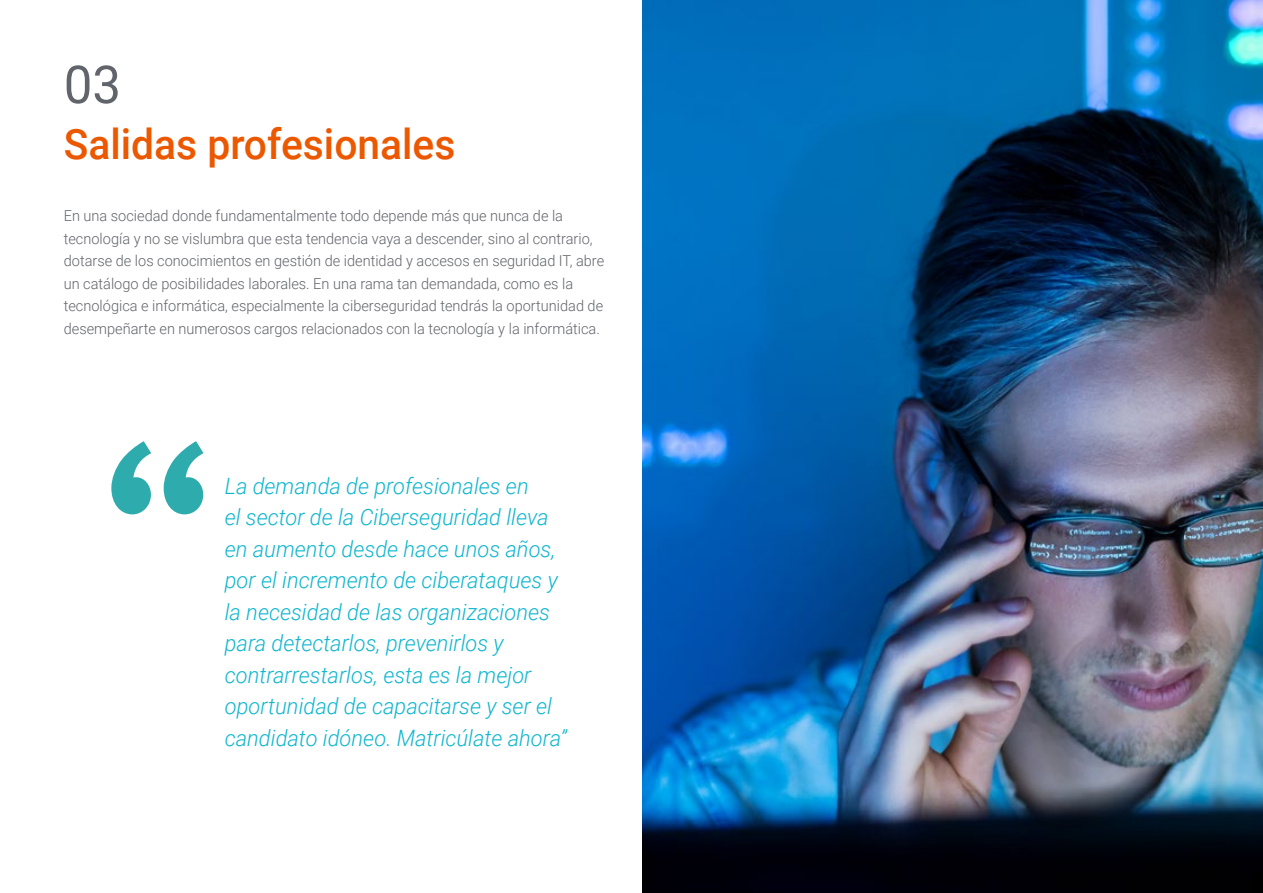
<style>
.page{position:relative;width:1263px;height:893px;background:#fff}
.page>*{position:absolute;margin:0;border:0;box-sizing:border-box;transform-origin:0 0}
.t1{font:52.5px "Roboto";color:#61646a}
.t2{font:500 42px "Roboto";color:#ec5800}
.t3{font:italic 300 22.5px/31.5px "Roboto";color:#0fb6cf}
.t4{font:300 15px/22.5px "Roboto";color:#61646a}
</style>
<div class="page">
<img style="left:642px;top:0;width:621px;height:893px">
<svg style="left:111px;top:441px;width:92px;height:73px"></svg>
<h1 class="t1" style="left:64px;top:48px;width:59px">03</h1>
<h2 class="t2" style="left:64px;top:115px;width:393px">Salidas profesionales</h2>
<p class="t4" style="left:64px;top:204px;width:542px">En una sociedad donde fundamentalmente todo depende más que nunca de la tecnología y no se vislumbra que esta tendencia vaya a descender, sino al contrario, dotarse de los conocimientos en gestión de identidad y accesos en seguridad IT, abre un catálogo de posibilidades laborales. En una rama tan demandada, como es la tecnológica e informática, especialmente la ciberseguridad tendrás la oportunidad de desempeñarte en numerosos cargos relacionados con la tecnología y la informática.</p>
<p class="t3" style="left:225px;top:469px;width:344px">La demanda de profesionales en<br>el sector de la Ciberseguridad lleva en aumento desde hace unos años, por el incremento de ciberataques y la necesidad de las organizaciones para detectarlos, prevenirlos y contrarrestarlos, esta es la mejor oportunidad de capacitarse y ser el candidato idóneo. Matricúlate ahora”</p>
</div>
